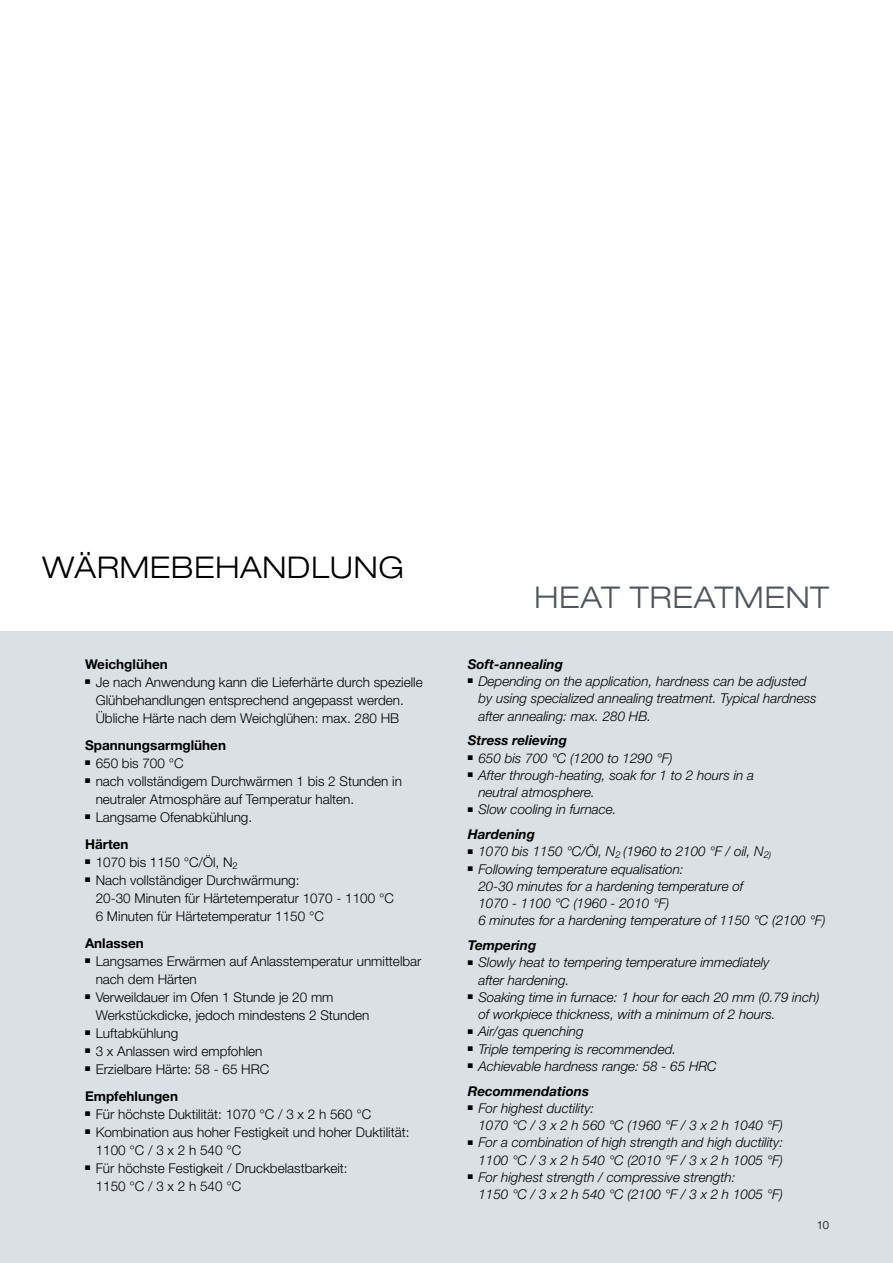
<style>
.page{position:relative;width:893px;height:1263px;background:#fff}
.page>*{position:absolute;margin:0;border:0;box-sizing:border-box;transform-origin:0 0}
.t1{font:300 expanded 30px "Helvetica Neue LT Std";letter-spacing:.025em;color:#000}
.t2{font:300 expanded 30px "Helvetica Neue LT Std";letter-spacing:.025em;color:#4c565c}
.t3{font:italic 300 13.5px/17.2px "Helvetica Neue LT Std";color:#000}
.t4{font:300 13.5px/18px "Helvetica Neue LT Std";color:#000}
.t5{font:italic 700 13.5px "Helvetica Neue LT Std";color:#000}
.t6{font:700 13.5px "Helvetica Neue LT Std";color:#000}
.t7{font:300 11.25px "Helvetica Neue LT Std";color:#000}
.s1{font-weight:700}
</style>
<div class="page">
<div style="left:0;top:631px;width:893px;height:632px;background:#dae0e3"></div>
<h1 class="t1" style="left:43px;top:549px;width:363px">WÄRMEBEHANDLUNG</h1>
<p class="t6" style="left:85px;top:656px;width:84px">Weichglühen</p>
<p class="t4" style="left:96px;top:673px;width:329px;text-indent:-11px">■ Je nach Anwendung kann die Lieferhärte durch spezielle<br>Glühbehandlungen entsprechend angepasst werden.<br>Übliche Härte nach dem Weichglühen: max. 280 HB</p>
<p class="t6" style="left:85px;top:737px;width:143px">Spannungsarmglühen</p>
<p class="t4" style="left:85px;top:754px;width:100px">■ 650 bis 700 °C</p>
<p class="t4" style="left:96px;top:772px;width:308px;text-indent:-11px">■ nach vollständigem Durchwärmen 1 bis 2 Stunden in neutraler Atmosphäre auf Temperatur halten.</p>
<p class="t4" style="left:85px;top:803px;width:169px;line-height:27px">■ Langsame Ofenabkühlung.<br><span class="s1">Härten</span></p>
<p class="t4" style="left:85px;top:853px;width:154px">■ 1070 bis 1150 °C/Öl, N<sub>2</sub></p>
<p class="t4" style="left:96px;top:871px;width:300px;text-indent:-11px">■ Nach vollständiger Durchwärmung:<br>20-30 Minuten für Härtetemperatur 1070 - 1100 °C<br>6 Minuten für Härtetemperatur 1150 °C</p>
<p class="t6" style="left:85px;top:935px;width:60px">Anlassen</p>
<p class="t4" style="left:96px;top:952px;width:327px;text-indent:-11px">■ Langsames Erwärmen auf Anlasstemperatur unmittelbar nach dem Härten</p>
<p class="t4" style="left:96px;top:988px;width:275px;text-indent:-11px">■ Verweildauer im Ofen 1 Stunde je 20 mm<br>Werkstückdicke, jedoch mindestens 2 Stunden</p>
<p class="t4" style="left:85px;top:1024px;width:95px">■ Luftabkühlung</p>
<p class="t4" style="left:85px;top:1042px;width:179px">■ 3 x Anlassen wird empfohlen</p>
<p class="t4" style="left:85px;top:1055px;width:186px;line-height:27px">■ Erzielbare Härte: 58 - 65 HRC<br><span class="s1">Empfehlungen</span></p>
<p class="t4" style="left:85px;top:1105px;width:288px">■ Für höchste Duktilität: 1070 °C / 3 x 2 h 560 °C</p>
<p class="t4" style="left:96px;top:1123px;width:315px;text-indent:-11px">■ Kombination aus hoher Festigkeit und hoher Duktilität:<br>1100 °C / 3 x 2 h 540 °C</p>
<p class="t4" style="left:96px;top:1159px;width:254px;text-indent:-11px">■ Für höchste Festigkeit / Druckbelastbarkeit:<br>1150 °C / 3 x 2 h 540 °C</p>
<h1 class="t2" style="left:534px;top:579px;width:296px">HEAT TREATMENT</h1>
<p class="t5" style="left:468px;top:656px;width:97px">Soft-annealing</p>
<p class="t3" style="left:478px;top:672px;width:340px;text-indent:-11px">■ Depending on the application, hardness can be adjusted by using specialized annealing treatment. Typical hardness after annealing: max. 280 HB.</p>
<p class="t5" style="left:468px;top:732px;width:101px">Stress relieving</p>
<p class="t3" style="left:468px;top:749px;width:206px">■ 650 bis 700 °C (1200 to 1290 °F)</p>
<p class="t3" style="left:478px;top:766px;width:277px;text-indent:-11px">■ After through-heating, soak for 1 to 2 hours in a neutral atmosphere.</p>
<p class="t3" style="left:468px;top:797px;width:150px;line-height:24.8px">■ Slow cooling in furnace.<br><span class="s1">Hardening</span></p>
<p class="t3" style="left:468px;top:843px;width:305px">■ 1070 bis 1150 °C/Öl, N<sub>2</sub> (1960 to 2100 °F / oil, N<sub>2)</sub></p>
<p class="t3" style="left:478px;top:860px;width:349px;text-indent:-11px">■ Following temperature equalisation:<br>20-30 minutes for a hardening temperature of<br>1070 - 1100 °C (1960 - 2010 °F)<br>6 minutes for a hardening temperature of 1150 °C (2100 °F)</p>
<p class="t5" style="left:468px;top:937px;width:70px">Tempering</p>
<p class="t3" style="left:478px;top:954px;width:293px;text-indent:-11px">■ Slowly heat to tempering temperature immediately after hardening.</p>
<p class="t3" style="left:478px;top:988px;width:343px;text-indent:-11px">■ Soaking time in furnace: 1 hour for each 20 mm (0.79 inch) of workpiece thickness, with a minimum of 2 hours.</p>
<p class="t3" style="left:468px;top:1023px;width:117px">■ Air/gas quenching</p>
<p class="t3" style="left:468px;top:1040px;width:210px">■ Triple tempering is recommended.</p>
<p class="t3" style="left:468px;top:1053px;width:250px;line-height:24.8px">■ Achievable hardness range: 58 - 65 HRC<br><span class="s1">Recommendations</span></p>
<p class="t3" style="left:478px;top:1099px;width:306px;text-indent:-11px">■ For highest ductility:<br>1070 °C / 3 x 2 h 560 °C (1960 °F / 3 x 2 h 1040 °F)</p>
<p class="t3" style="left:468px;top:1134px;width:317px;text-align:right">■ For a combination of high strength and high ductility:<br>1100 °C / 3 x 2 h 540 °C (2010 °F / 3 x 2 h 1005 °F)</p>
<p class="t3" style="left:478px;top:1168px;width:306px;text-indent:-11px">■ For highest strength / compressive strength:<br>1150 °C / 3 x 2 h 540 °C (2100 °F / 3 x 2 h 1005 °F)</p>
<p class="t7" style="left:817px;top:1217px;width:14px">10</p>
</div>
